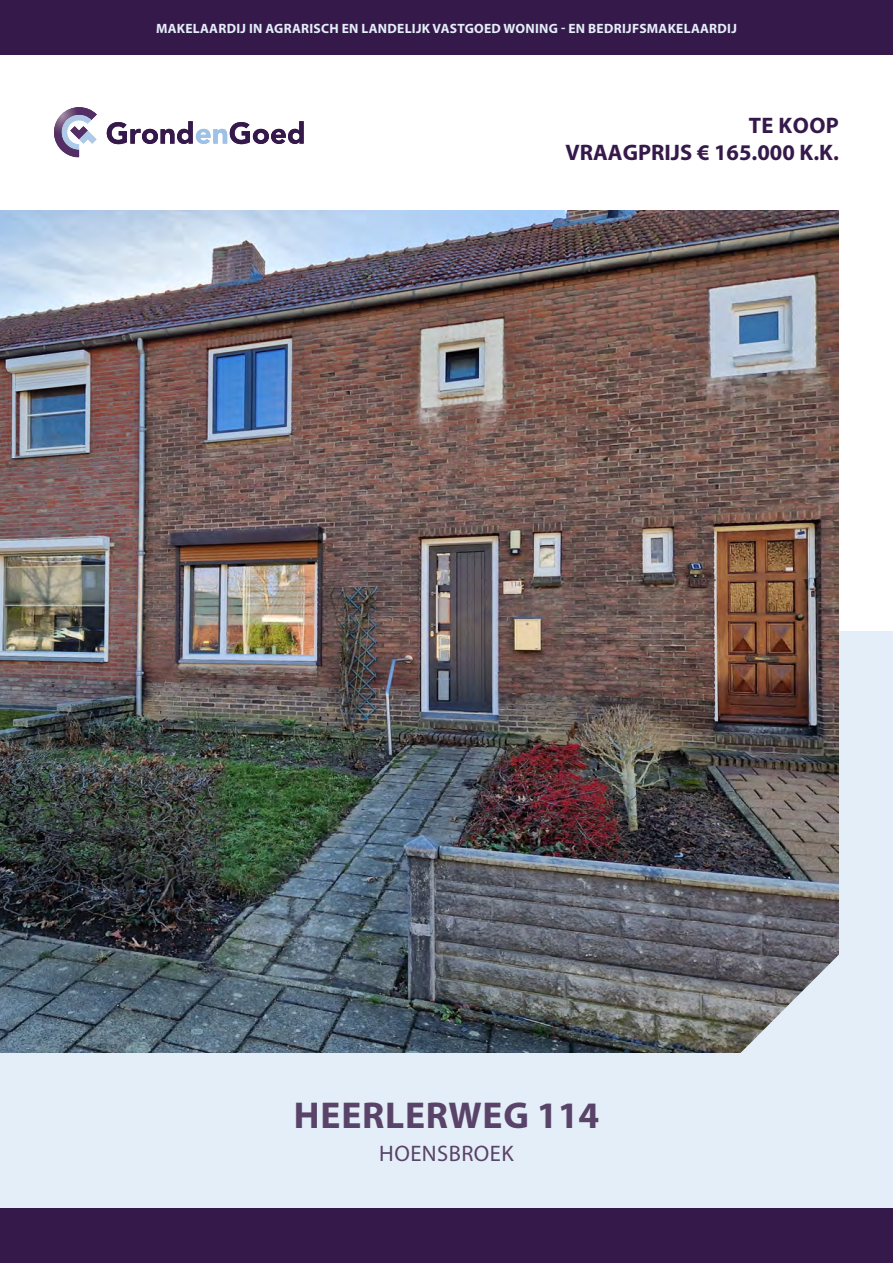
<style>
.page{position:relative;width:893px;height:1263px;background:#fff}
.page>*{position:absolute;margin:0;border:0;box-sizing:border-box;transform-origin:0 0}
.t1{font:700 37.5px "Myriad Pro";letter-spacing:.02em;color:#594368}
.t2{font:700 22.5px/27px "Myriad Pro";color:#36194b;text-align:right}
.t3{font:22.5px "Myriad Pro";letter-spacing:.02em;color:#594368}
.t4{font:700 13.5px "Myriad Pro";letter-spacing:.02em;color:#e4eef8}
</style>
<div class="page">
<div style="left:0;top:631px;width:893px;height:594px;background:#e4eef8"></div>
<div style="left:0;top:1209px;width:893px;height:54px;background:#36194b"></div>
<div style="left:0;top:0;width:893px;height:54px;background:#36194b"></div>
<img style="left:0;top:210px;width:839px;height:842px">
<svg style="left:54px;top:107px;width:43px;height:50px"></svg>
<svg style="left:107px;top:121px;width:197px;height:23px"></svg>
<svg style="left:738px;top:948px;width:101px;height:105px"></svg>
<p class="t4" style="left:156px;top:19px;width:582px">MAKELAARDIJ IN AGRARISCH EN LANDELIJK VASTGOED WONING - EN BEDRIJFSMAKELAARDIJ</p>
<h2 class="t2" style="left:566px;top:111px;width:275px">TE KOOP<br>VRAAGPRIJS € 165.000 K.K.</h2>
<h1 class="t1" style="left:294px;top:1091px;width:307px">HEERLERWEG 114</h1>
<h2 class="t3" style="left:379px;top:1140px;width:136px">HOENSBROEK</h2>
</div>
